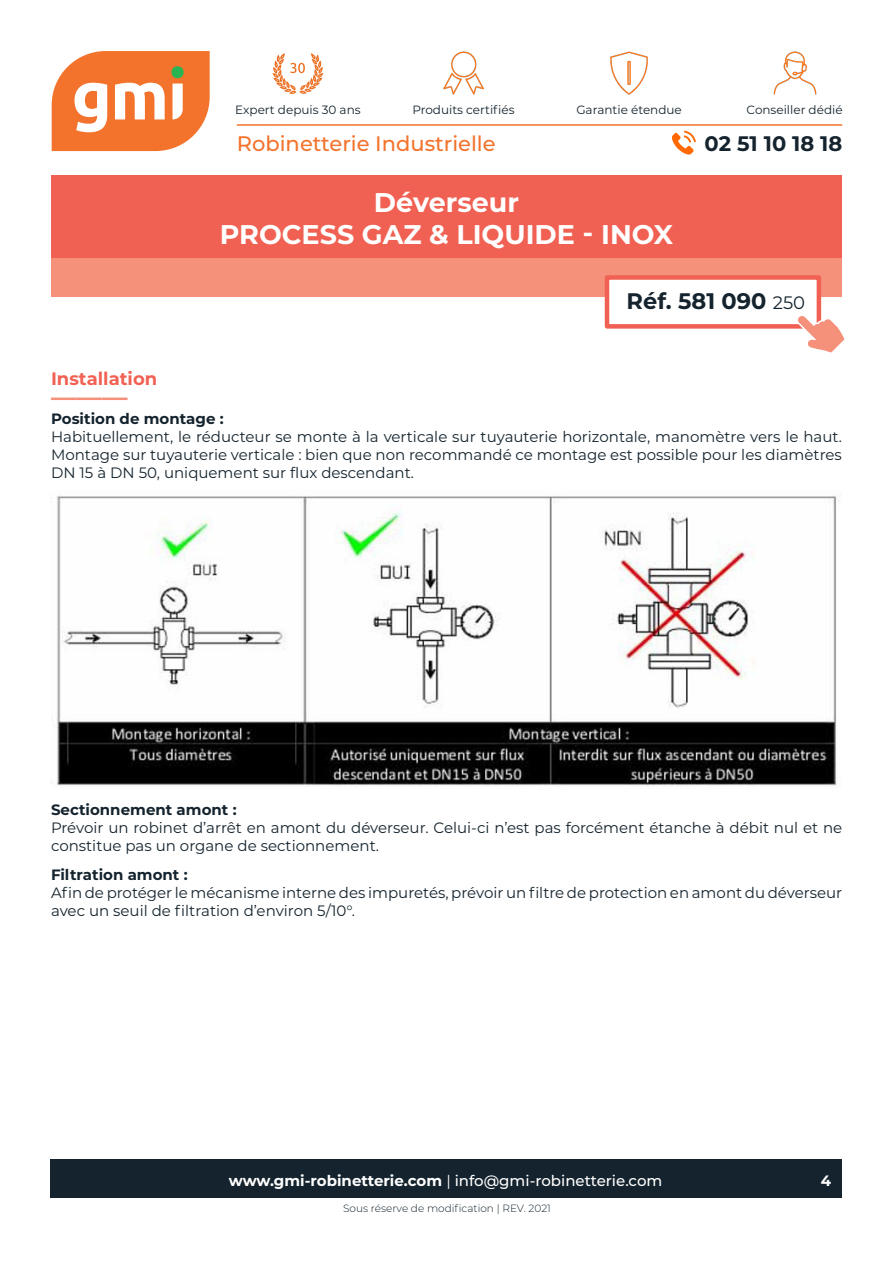
<style>
.page{position:relative;width:893px;height:1263px;background:#fff}
.page>*{position:absolute;margin:0;border:0;box-sizing:border-box;transform-origin:0 0}
.TITRE_Fiche_produit{font:700 27px "Montserrat";color:#fff}
.SOULIGNEMENT_SOUS-TI{font:700 25.5px "Montserrat";color:#f5907b}
.RÉFÉRENCE{font:700 22.5px "Montserrat";color:#14232d}
.t1{font:500 21px "Montserrat";color:#f3732c}
.t2{font:700 21px "Montserrat";color:#14232d}
.SOUS-TITRE{font:700 18px "Montserrat";color:#f16153}
.TEXTE{font:15px/18px "Montserrat";color:#14232d}
.TEXTE-2{font:700 15px "Montserrat";color:#14232d}
.t3{font:500 15px "Montserrat";color:#fff}
.t4{font:700 15px "Montserrat";color:#fff}
.t5{font:12px "Montserrat";color:#14232d}
.NOTE_BAS_DE_PAGE{font:300 10.5px "Montserrat";color:#14232d}
.s1{font-weight:400;font-size:18px}
.s2{font-weight:700}
.s3{font-weight:400}
</style>
<div class="page">
<div style="left:52px;top:175px;width:790px;height:83px;background:#f16153"></div>
<div style="left:52px;top:258px;width:790px;height:39px;background:#f5907b"></div>
<div style="left:605px;top:275px;width:216px;height:54px;background:#fff;border:4px solid #f16153"></div>
<div style="left:50px;top:1160px;width:792px;height:38px;background:#14232d"></div>
<svg style="left:52px;top:51px;width:158px;height:100px"></svg>
<hr style="left:237px;top:124px;width:605px;height:2px;background:#f3732c">
<img style="left:443px;top:51px;width:41px;height:44px">
<img style="left:610px;top:51px;width:38px;height:44px">
<img style="left:773px;top:51px;width:44px;height:44px">
<svg style="left:672px;top:131px;width:24px;height:24px"></svg>
<svg style="left:795px;top:313px;width:50px;height:40px"></svg>
<img style="left:272px;top:53px;width:52px;height:41px">
<img style="left:51px;top:495px;width:789px;height:292px">
<p class="t5" style="left:235px;top:101px;width:127px">Expert depuis 30 ans</p>
<p class="t5" style="left:412px;top:101px;width:104px">Produits certifiés</p>
<p class="t5" style="left:576px;top:101px;width:107px">Garantie étendue</p>
<p class="t5" style="left:747px;top:101px;width:98px">Conseiller dédié</p>
<h3 class="t1" style="left:237px;top:129px;width:260px">Robinetterie Industrielle</h3>
<p class="TITRE_Fiche_produit" style="left:374px;top:183px;width:146px">Déverseur</p>
<p class="TITRE_Fiche_produit" style="left:220px;top:215px;width:455px">PROCESS GAZ &amp; LIQUIDE - INOX</p>
<h3 class="t2" style="left:705px;top:129px;width:139px">02 51 10 18 18</h3>
<p class="RÉFÉRENCE" style="left:627px;top:285px;width:180px">Réf. 581 090 <span class="s1">250</span></p>
<p class="SOUS-TITRE" style="left:51px;top:366px;width:108px">Installation</p>
<p class="SOULIGNEMENT_SOUS-TI" style="left:51px;top:379px;width:78px">――—</p>
<p class="TEXTE-2" style="left:51px;top:408px;width:174px">Position de montage :</p>
<p class="TEXTE" style="left:51px;top:427px;width:792px;text-align:justify">Habituellement, le réducteur se monte à la verticale sur tuyauterie horizontale, manomètre vers le haut.<br>Montage sur tuyauterie verticale : bien que non recommandé ce montage est possible pour les diamètres DN 15 à DN 50, uniquement sur flux descendant.</p>
<p class="TEXTE-2" style="left:51px;top:799px;width:187px">Sectionnement amont :</p>
<p class="TEXTE" style="left:51px;top:818px;width:793px">Prévoir un robinet d’arrêt en amont du déverseur. Celui-ci n’est pas forcément étanche à débit nul et ne constitue pas un organe de sectionnement.</p>
<p class="TEXTE-2" style="left:51px;top:863px;width:138px">Filtration amont :</p>
<p class="TEXTE" style="left:51px;top:883px;width:793px">Afin de protéger le mécanisme interne des impuretés, prévoir un filtre de protection en amont du déverseur avec un seuil de filtration d’environ 5/10°.</p>
<p class="t3" style="left:229px;top:1170px;width:435px"><span class="s2">www.gmi-robinetterie.com</span> <span class="s3">|</span> info@gmi-robinetterie.com</p>
<p class="t4" style="left:821px;top:1170px;width:12px">4</p>
<p class="NOTE_BAS_DE_PAGE" style="left:343px;top:1201px;width:209px">Sous réserve de modification | REV. 2021</p>
</div>
